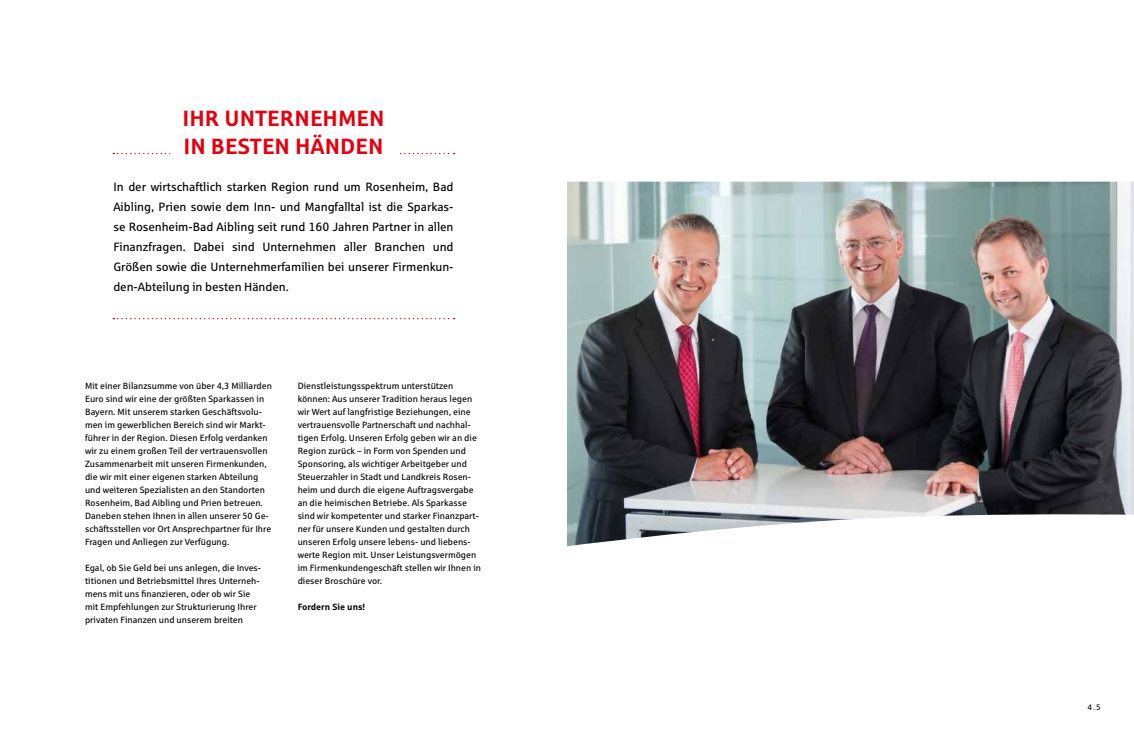
<style>
.page{position:relative;width:1134px;height:738px;background:#fff}
.page>*{position:absolute;margin:0;border:0;box-sizing:border-box;transform-origin:0 0}
.t1{font:700 22px/28px "Sparkasse Rg";color:#e3000f}
.t2{font:12px/20px "Sparkasse Rg";letter-spacing:-.005em;color:#000;text-align:justify}
.t3{font:9px/13px "Sparkasse Rg";color:#000}
.t4{font:700 9px "Sparkasse Rg";color:#000}
.t5{font:8px "Sparkasse Rg";color:#000}
.s1{color:#e3000f}
</style>
<div class="page">
<svg style="left:113px;top:317px;width:342px;height:2px"></svg>
<svg style="left:113px;top:153px;width:342px;height:1px"></svg>
<div style="left:170px;top:148px;width:227px;height:10px;background:#fff"></div>
<img style="left:567px;top:181px;width:567px;height:365px">
<h1 class="t1" style="left:182px;top:103px;width:203px">IHR UNTERNEHMEN<br>I N BESTEN HÄNDEN</h1>
<p class="t2" style="left:113px;top:176px;width:342px">In der wirtschaftlich starken Region rund um Rosenheim, Bad Aibling, Prien sowie dem Inn- und Mangfalltal ist die Sparkas&shy;se Rosenheim-Bad Aibling seit rund 160 Jahren Partner in allen Finanzfragen. Dabei sind Unternehmen aller Branchen und Größen sowie die Unternehmerfamilien bei unserer Firmenkun&shy;den-Abteilung in besten Händen.</p>
<p class="t3" style="left:85px;top:378px;width:188px">Mit einer Bilanzsumme von über 4,3 Milliarden Euro sind wir eine der größten Sparkassen in Bayern. Mit unserem starken Geschäftsvolu&shy;men im gewerblichen Bereich sind wir Markt&shy;führer in der Region. Diesen Erfolg verdanken wir zu einem großen Teil der vertrauensvollen Zusammenarbeit mit unseren Firmenkunden, die wir mit einer eigenen starken Abteilung und weiteren Spezialisten an den Standorten Rosenheim, Bad Aibling und Prien betreuen.<br>Daneben stehen Ihnen in allen unserer 50 Ge&shy;schäftsstellen vor Ort Ansprechpartner für Ihre Fragen und Anliegen zur Verfügung.</p>
<p class="t3" style="left:85px;top:560px;width:178px">Egal, ob Sie Geld bei uns anlegen, die Inves&shy;titionen und Betriebsmittel Ihres Unterneh&shy;mens mit uns finanzieren, oder ob wir Sie mit Empfehlungen zur Strukturierung Ihrer privaten Finanzen und unserem breiten</p>
<p class="t3" style="left:298px;top:378px;width:185px">Dienstleistungsspektrum unterstützen können: Aus unserer Tradition heraus legen wir Wert auf langfristige Beziehungen, eine vertrauensvolle Partnerschaft und nachhal&shy;tigen Erfolg. Unseren Erfolg geben wir an die Region zurück – in Form von Spenden und Sponsoring, als wichtiger Arbeitgeber und Steuerzahler in Stadt und Landkreis Rosen&shy;heim und durch die eigene Auftragsvergabe an die heimischen Betriebe. Als Sparkasse sind wir kompetenter und starker Finanzpart&shy;ner für unsere Kunden und gestalten durch unseren Erfolg unsere lebens- und liebens&shy;werte Region mit. Unser Leistungsvermögen im Firmenkundengeschäft stellen wir Ihnen in dieser Broschüre vor.</p>
<p class="t4" style="left:298px;top:600px;width:69px">FORDERN SIE UNS!</p>
<p class="t5" style="left:1087px;top:702px;width:15px">4<span class="s1">.</span>5</p>
</div>
